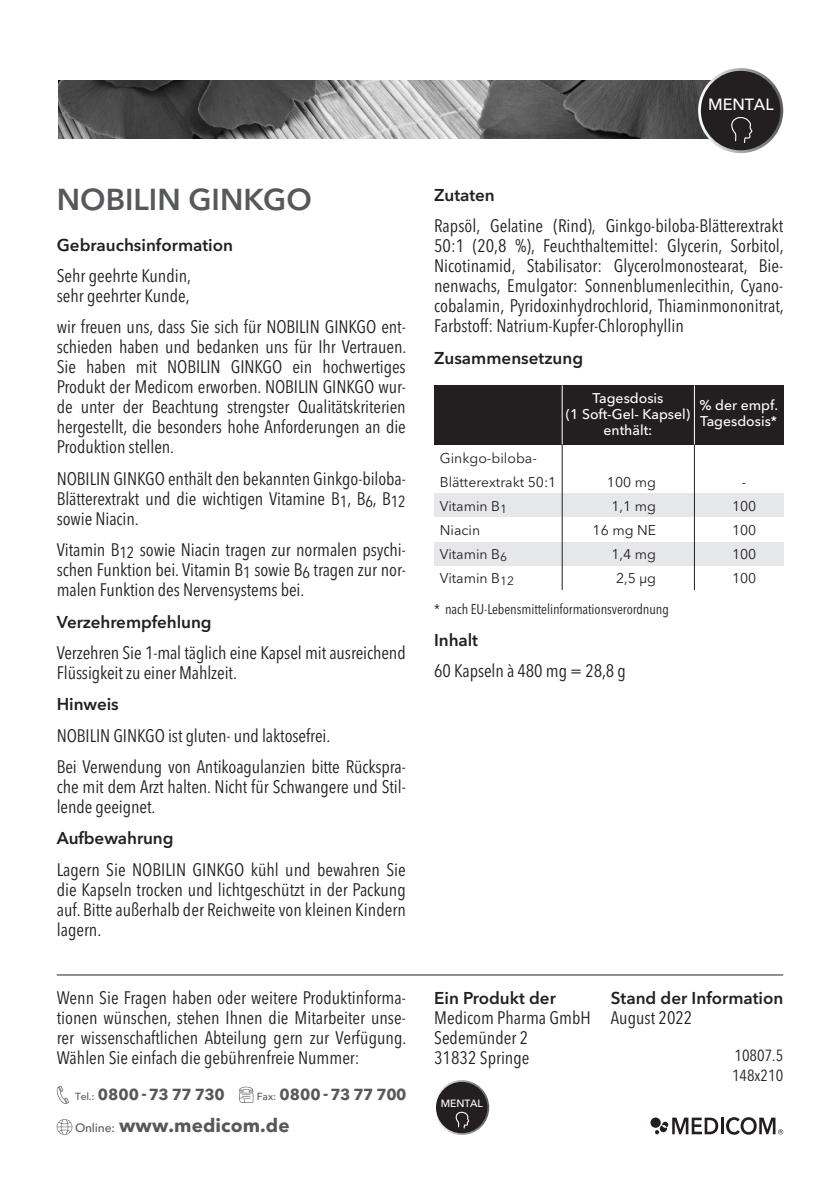
<style>
.page{position:relative;width:840px;height:1191px;background:#fff}
.page>*{position:absolute;margin:0;border:0;box-sizing:border-box;transform-origin:0 0}
.t1{font:600 30px "Avenir Next LT Pro";color:#57585a}
.t2{font:700 18.8px "Avenir Next LT Pro";letter-spacing:.005em;color:#57585a}
.Texto_Avenir_9pt__10_inter{font:condensed 18px/20px "Avenir Next LT Pro";letter-spacing:-.005em;color:#231f20;text-align:justify}
.Texto_Avenir_9pt__12_inter{font:condensed 18px/20px "Avenir Next LT Pro";letter-spacing:-.005em;color:#231f20;text-align:justify}
.Texto_Avenir_9pt__10_inter-2{font:600 17px "Avenir Next LT Pro";color:#231f20}
.Texto_Avenir_9pt__12_inter-2{font:600 17px "Avenir Next LT Pro";color:#231f20}
.t3{font:500 16.2px "Avenir Next LT Pro";color:#fff}
.Texto_Avenir_9pt__10_inter-3{font:condensed 16px "Avenir Next LT Pro";color:#231f20}
.t4{font:700 15.8px "Avenir Next LT Pro";letter-spacing:-.03em;color:#57585a}
.t5{font:14px/24px "Avenir Next LT Pro";color:#231f20}
.t6{font:500 14px/16px "Avenir Next LT Pro";color:#fff;text-align:center}
.Texto_Avenir_9pt__12_inter-3{font:condensed 14px "Avenir Next LT Pro";letter-spacing:-.005em;color:#231f20}
.t7{font:500 10.4px "Avenir Next LT Pro";color:#fff}
.s1{font-weight:500;font-size:10.2px}
.s2{font-weight:500;font-size:12px}
</style>
<div class="page">
<img style="left:58px;top:81px;width:650px;height:58px">
<svg style="left:697px;top:68px;width:85px;height:85px"></svg>
<div style="left:700px;top:71px;width:80px;height:79px;background:#231f20;border-radius:50%"></div>
<svg style="left:731px;top:117px;width:21px;height:26px"></svg>
<hr style="left:57px;top:974px;width:725px;height:1px;background:#231f20">
<svg style="left:434px;top:1080px;width:55px;height:55px"></svg>
<div style="left:436px;top:1081px;width:51px;height:52px;background:#231f20;border-radius:50%"></div>
<svg style="left:455px;top:1111px;width:14px;height:18px"></svg>
<svg style="left:56px;top:1085px;width:13px;height:19px"></svg>
<svg style="left:57px;top:1119px;width:15px;height:15px"></svg>
<svg style="left:239px;top:1086px;width:14px;height:17px"></svg>
<div style="left:434px;top:493px;width:348px;height:24px;background:#e6e7e9"></div>
<div style="left:434px;top:542px;width:348px;height:24px;background:#e6e7e9"></div>
<div style="left:434px;top:385px;width:348px;height:59px;background:#231f20"></div>
<hr style="left:561px;top:444px;width:1px;height:146px;background:#231f20">
<hr style="left:561px;top:385px;width:1px;height:59px;background:#fff">
<hr style="left:693px;top:444px;width:1px;height:146px;background:#231f20">
<hr style="left:693px;top:385px;width:1px;height:59px;background:#fff">
<svg style="left:650px;top:1117px;width:10px;height:10px"></svg>
<svg style="left:654px;top:1117px;width:63px;height:17px"></svg>
<hr style="left:720px;top:1117px;width:3px;height:17px;background:#231f20">
<svg style="left:726px;top:1117px;width:56px;height:17px"></svg>
<p class="t3" style="left:707px;top:94px;width:67px">MENTAL</p>
<p class="t1" style="left:57px;top:181px;width:256px">NOBILIN GINKGO</p>
<p class="Texto_Avenir_9pt__10_inter-2" style="left:57px;top:234px;width:178px">Gebrauchsinformation</p>
<p class="Texto_Avenir_9pt__10_inter" style="left:57px;top:266px;width:136px">Sehr geehrte Kundin, sehr geehrter Kunde,</p>
<p class="Texto_Avenir_9pt__10_inter" style="left:57px;top:317px;width:351px">wir freuen uns, dass Sie sich für NOBILIN GINKGO ent&shy;schieden haben und bedanken uns für Ihr Vertrauen.<br>Sie haben mit NOBILIN GINKGO ein hochwertiges Produkt der Medicom erworben. NOBILIN GINKGO wur&shy;de unter der Beachtung strengster Qualitätskriterien hergestellt, die besonders hohe Anforderungen an die Produktion stellen.</p>
<p class="Texto_Avenir_9pt__10_inter" style="left:57px;top:468px;width:350px">NOBILIN GINKGO enthält den bekannten Ginkgo-biloba-Blätterextrakt und die wichtigen Vitamine B<sub>1</sub>, B<sub>6</sub>, B<sub>12 </sub>sowie Niacin.</p>
<p class="Texto_Avenir_9pt__10_inter" style="left:57px;top:540px;width:350px">Vitamin B<sub>12</sub> sowie Niacin tragen zur normalen psychi&shy;schen Funktion bei. Vitamin B<sub>1</sub> sowie B<sub>6</sub> tragen zur nor&shy;malen Funktion des Nervensystems bei.</p>
<p class="Texto_Avenir_9pt__10_inter-2" style="left:57px;top:611px;width:156px">Verzehrempfehlung</p>
<p class="Texto_Avenir_9pt__10_inter" style="left:57px;top:642px;width:350px">Verzehren Sie 1-mal täglich eine Kapsel mit ausreichend<br>Flüssigkeit zu einer Mahlzeit.</p>
<p class="Texto_Avenir_9pt__10_inter-2" style="left:57px;top:694px;width:64px">Hinweis</p>
<p class="Texto_Avenir_9pt__12_inter" style="left:57px;top:725px;width:275px">NOBILIN GINKGO ist gluten- und laktosefrei.</p>
<p class="Texto_Avenir_9pt__12_inter" style="left:57px;top:756px;width:350px">Bei Verwendung von Antikoagulanzien bitte Rückspra&shy;che mit dem Arzt halten. Nicht für Schwangere und Stil&shy;lende geeignet.</p>
<p class="Texto_Avenir_9pt__10_inter-2" style="left:57px;top:828px;width:118px">Aufbewahrung</p>
<p class="Texto_Avenir_9pt__12_inter" style="left:57px;top:859px;width:350px">Lagern Sie NOBILIN GINKGO kühl und bewahren Sie die Kapseln trocken und lichtgeschützt in der Packung auf. Bitte außerhalb der Reichweite von kleinen Kindern lagern.</p>
<p class="Texto_Avenir_9pt__10_inter" style="left:57px;top:988px;width:351px">Wenn Sie Fragen haben oder weitere Produktinforma&shy;tionen wünschen, stehen Ihnen die Mitarbeiter unse&shy;rer wissenschaftlichen Abteilung gern zur Verfügung.<br>Wählen Sie einfach die gebührenfreie Nummer:</p>
<p class="t4" style="left:75px;top:1085px;width:151px"><span class="s1">Tel.:</span> 0800 -73 77 730</p>
<p class="t2" style="left:75px;top:1113px;width:216px"><span class="s2">Online:</span> www.medicom.de</p>
<p class="t4" style="left:257px;top:1085px;width:151px"><span class="s1">Fax:</span> 0800 -73 77 700</p>
<p class="Texto_Avenir_9pt__12_inter-2" style="left:434px;top:184px;width:62px">Zutaten</p>
<p class="Texto_Avenir_9pt__10_inter" style="left:434px;top:216px;width:351px">Rapsöl, Gelatine (Rind), Ginkgo-biloba-Blätterextrakt 50:1 (20,8 %), Feuchthaltemittel: Glycerin, Sorbitol, Nicotinamid, Stabilisator: Glycerolmonostearat, Bie&shy;nenwachs, Emulgator: Sonnenblumenlecithin, Cyano&shy;cobalamin, Pyridoxinhydrochlorid, Thiaminmononitrat, Farbstoff: Natrium-Kupfer-Chlorophyllin</p>
<p class="Texto_Avenir_9pt__10_inter-2" style="left:434px;top:347px;width:150px">Zusammensetzung</p>
<p class="t5" style="left:439px;top:446px;width:118px">Ginkgo-biloba-<br>Blätterextrakt 50:1</p>
<p class="t6" style="left:565px;top:390px;width:126px">Tagesdosis<br>(1 Soft-Gel- Kapsel) enthält:</p>
<p class="t6" style="left:699px;top:397px;width:80px;text-align:left">% der empf.<br>Tagesdosis*</p>
<p class="t5" style="left:606px;top:470px;width:51px">100 mg</p>
<p class="t5" style="left:741px;top:470px;width:6px">-</p>
<p class="t5" style="left:439px;top:494px;width:69px">Vitamin B<sub>1</sub></p>
<p class="t5" style="left:611px;top:494px;width:46px">1,1 mg</p>
<p class="t5" style="left:731px;top:494px;width:26px">100</p>
<p class="t5" style="left:439px;top:518px;width:42px">Niacin</p>
<p class="t5" style="left:592px;top:518px;width:65px">16 mg NE</p>
<p class="t5" style="left:731px;top:518px;width:26px">100</p>
<p class="t5" style="left:439px;top:542px;width:69px">Vitamin B<sub>6</sub></p>
<p class="t5" style="left:611px;top:542px;width:46px">1,4 mg</p>
<p class="t5" style="left:731px;top:542px;width:26px">100</p>
<p class="t5" style="left:439px;top:566px;width:76px">Vitamin B<sub>12</sub></p>
<p class="t5" style="left:615px;top:566px;width:42px">2,5 µg</p>
<p class="t5" style="left:731px;top:566px;width:26px">100</p>
<p class="Texto_Avenir_9pt__12_inter-3" style="left:434px;top:601px;width:236px">* nach EU-Lebensmittelinformationsverordnung</p>
<p class="Texto_Avenir_9pt__10_inter-2" style="left:434px;top:629px;width:45px">Inhalt</p>
<p class="Texto_Avenir_9pt__12_inter" style="left:434px;top:660px;width:193px">60 Kapseln à 480 mg = 28,8 g</p>
<p class="Texto_Avenir_9pt__10_inter-2" style="left:434px;top:987px;width:123px">Ein Produkt der</p>
<p class="Texto_Avenir_9pt__10_inter" style="left:434px;top:1008px;width:158px;text-align:left">Medicom Pharma GmbH<br>Sedemünder 2<br>31832 Springe</p>
<p class="t7" style="left:440px;top:1097px;width:44px">MENTAL</p>
<p class="Texto_Avenir_9pt__10_inter-2" style="left:610px;top:988px;width:174px">Stand der Information</p>
<p class="Texto_Avenir_9pt__10_inter" style="left:610px;top:1008px;width:83px">August 2022</p>
<p class="Texto_Avenir_9pt__10_inter-3" style="left:734px;top:1046px;width:50px">10807.5</p>
<p class="Texto_Avenir_9pt__10_inter-3" style="left:731px;top:1065px;width:53px">148x210</p>
</div>
